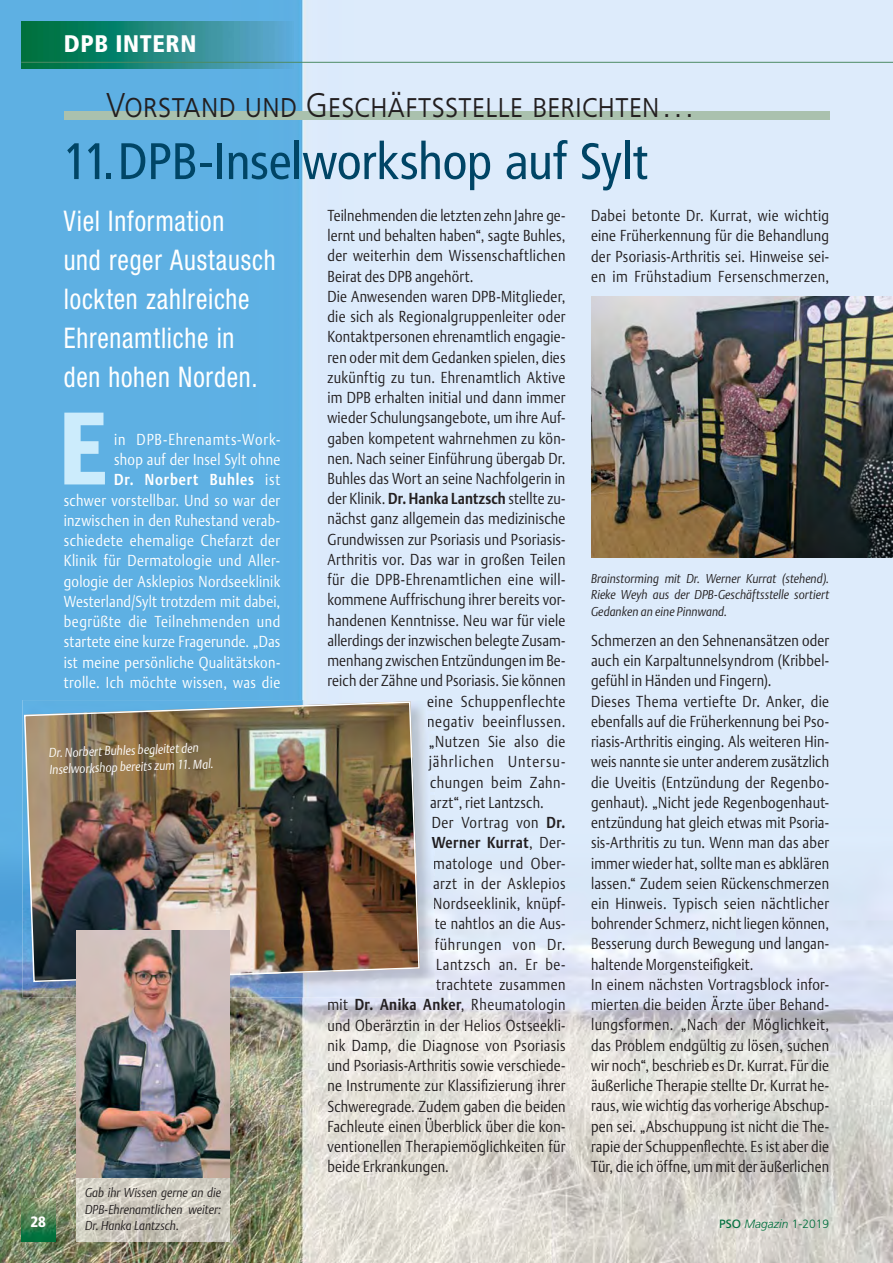
<style>
.page{position:relative;width:893px;height:1263px;background:#fff}
.page>*{position:absolute;margin:0;border:0;box-sizing:border-box;transform-origin:0 0}
.t1{font:101.7px "DTL Argo T Black";color:#ccecfc;scale:.85 1}
.t2{font:condensed 51.3px "Frutiger";letter-spacing:-.005em;color:#004566}
.t3{font:36px "Front Page Caps Light";color:#231f20;scale:.9 1}
.t4{font:condensed 28.5px/39px "Helvetica Neue";letter-spacing:.03em;color:#fff;scale:.9 1}
.t5{font:900 condensed 24px "Frutiger";letter-spacing:.025em;color:#fff}
.t6{font:15.75px/20.2px "DTL Argo T Light";letter-spacing:.015em;color:#231f20;text-align:justify;scale:.85 1}
.t7{font:15.75px/20.2px "DTL Argo T Light";letter-spacing:.03em;color:#fff;scale:.85 1}
.t8{font:15.75px "DTL Argo T Light";letter-spacing:.04em;color:#231f20;scale:.85 1}
.t9{font:15.75px "DTL Argo T Light";letter-spacing:.035em;color:#231f20;scale:.85 1}
.t10{font:15.75px "DTL Argo T Light";letter-spacing:.045em;color:#231f20;scale:.85 1}
.t11{font:700 15.75px "DTL Argo T";letter-spacing:.06em;color:#fff;scale:.85 1}
.t12{font:15.75px "DTL Argo T Light";letter-spacing:.075em;color:#231f20;scale:.85 1}
.t13{font:700 15.75px "DTL Argo T";letter-spacing:.035em;color:#231f20;scale:.85 1}
.t14{font:15.75px "DTL Argo T Light";letter-spacing:.055em;color:#231f20;scale:.85 1}
.t15{font:900 condensed 15px "Frutiger";color:#fff}
.t16{font:italic 12.75px/16.5px "DTL Argo T Light";letter-spacing:.005em;color:#231f20;text-align:justify;scale:.9 1}
.t17{font:italic 12.75px/16.5px "DTL Argo T Light";color:#fff;scale:.9 1}
.t18{font:italic 300 12px "Frutiger";color:#006f3d}
.s1{font-family:"DTL Argo T";font-weight:700}
.s2{color:#1a1a1f}
.s3{font-family:"DTL Argo T Light";font-weight:400}
.s4{color:#19191f}
.s5{color:#1a191f}
.s6{font-weight:400;font-style:normal}
.s7{font-style:normal}
</style>
<div class="page">
<img style="left:0;top:0;width:892px;height:1263px">
<img style="left:21px;top:1199px;width:34px;height:42px">
<img style="left:21px;top:22px;width:272px;height:46px">
<hr style="left:21px;top:62px;width:871px;height:1px;background:#4c8b64">
<img style="left:76px;top:1178px;width:154px;height:63px">
<div style="left:64px;top:111px;width:765px;height:8px;background:#aac1ae"></div>
<img style="left:591px;top:297px;width:301px;height:260px">
<img style="left:23px;top:700px;width:412px;height:298px">
<svg style="left:428px;top:700px;width:7px;height:10px"></svg>
<img style="left:428px;top:715px;width:7px;height:15px">
<img style="left:429px;top:735px;width:6px;height:14px">
<img style="left:428px;top:755px;width:7px;height:16px">
<img style="left:431px;top:775px;width:4px;height:16px">
<img style="left:431px;top:796px;width:4px;height:14px">
<svg style="left:432px;top:817px;width:3px;height:31px"></svg>
<svg style="left:434px;top:856px;width:1px;height:57px"></svg>
<img style="left:23px;top:701px;width:397px;height:282px">
<img style="left:76px;top:931px;width:154px;height:246px">
<h3 class="t5" style="left:64px;top:34px;width:134px">DPB INTERN</h3>
<h3 class="t3" style="left:106px;top:83px;width:654px">Vorstand und Geschäftsstelle berichten...</h3>
<h2 class="t2" style="left:64px;top:141px;width:585px">11. DPB-Inselworkshop auf Sylt</h2>
<p class="t6" style="left:327px;top:206px;width:281px">Teilnehmenden die letzten zehn Jahre ge-</p>
<p class="t6" style="left:327px;top:226px;width:281px">lernt und behalten haben“, sagte Buhles,</p>
<p class="t6" style="left:327px;top:246px;width:281px">der weiterhin dem Wissenschaftlichen</p>
<p class="t6" style="left:327px;top:267px;width:173px">Beirat des DPB angehört.</p>
<p class="t6" style="left:327px;top:287px;width:281px">Die Anwesenden waren DPB-Mitglieder,</p>
<p class="t6" style="left:327px;top:307px;width:281px">die sich als Regionalgruppenleiter oder</p>
<p class="t6" style="left:327px;top:327px;width:282px">Kontaktpersonen ehrenamtlich engagie-</p>
<p class="t6" style="left:327px;top:348px;width:282px">ren oder mit dem Gedanken spielen, dies</p>
<p class="t6" style="left:327px;top:368px;width:281px">zukünftig zu tun. Ehrenamtlich Aktive</p>
<p class="t6" style="left:327px;top:388px;width:281px">im DPB erhalten initial und dann immer</p>
<p class="t6" style="left:327px;top:408px;width:281px">wieder Schulungsangebote, um ihre Auf-</p>
<p class="t6" style="left:327px;top:429px;width:281px">gaben kompetent wahrnehmen zu kön-</p>
<p class="t6" style="left:327px;top:449px;width:281px">nen. Nach seiner Einführung übergab Dr.</p>
<p class="t6" style="left:327px;top:469px;width:281px">Buhles das Wort an seine Nachfolgerin in</p>
<p class="t6" style="left:327px;top:489px;width:281px">der Klinik. <span class="s1">Dr. Hanka Lantzsch</span> stellte zu-</p>
<p class="t6" style="left:327px;top:510px;width:281px">nächst ganz allgemein das medizinische</p>
<p class="t6" style="left:327px;top:530px;width:282px">Grundwissen zur Psoriasis und Psoriasis-</p>
<p class="t6" style="left:327px;top:550px;width:282px">Arthritis vor. Das war in großen Teilen</p>
<p class="t6" style="left:327px;top:570px;width:281px">für die DPB-Ehrenamtlichen eine will-</p>
<p class="t6" style="left:327px;top:591px;width:281px">kommene Auffrischung ihrer bereits vor-</p>
<p class="t6" style="left:327px;top:611px;width:281px">handenen Kenntnisse. Neu war für viele</p>
<p class="t6" style="left:327px;top:631px;width:282px">allerdings der inzwischen belegte Zusam-</p>
<p class="t6" style="left:327px;top:651px;width:282px">menhang zwischen Entzündungen im Be-</p>
<p class="t6" style="left:327px;top:672px;width:281px">reich der Zähne und Psoriasis. Sie können</p>
<p class="t9" style="left:427px;top:694px;width:164px"><span class="s2">e</span>ine Schuppenflechte</p>
<p class="t10" style="left:427px;top:714px;width:164px"><span class="s2">n</span>egativ beeinflussen.</p>
<p class="t8" style="left:428px;top:734px;width:162px"><span class="s2">„</span>Nutzen Sie also die</p>
<p class="t12" style="left:428px;top:754px;width:162px"><span class="s2">jä</span>hrlichen Untersu-</p>
<p class="t9" style="left:430px;top:775px;width:161px"><span class="s2">c</span>hungen beim Zahn-</p>
<p class="t6" style="left:430px;top:793px;width:135px"><span class="s2">a</span>rzt“, riet Lantzsch.</p>
<p class="t8" style="left:431px;top:815px;width:159px"><span class="s2">D</span>er Vortrag von <span class="s1">Dr.</span></p>
<p class="t13" style="left:431px;top:835px;width:159px"><span class="s2">W</span>erner Kurrat<span class="s3">, Der-</span></p>
<p class="t8" style="left:433px;top:856px;width:157px"><span class="s4">m</span>atologe und Ober-</p>
<p class="t6" style="left:433px;top:874px;width:157px"><span class="s4">a</span>rzt in der Asklepios</p>
<p class="t6" style="left:433px;top:894px;width:157px"><span class="s5">N</span>ordseeklinik, knüpf-</p>
<p class="t6" style="left:434px;top:915px;width:155px">te nahtlos an die Aus-</p>
<p class="t14" style="left:434px;top:937px;width:155px">führungen von Dr.</p>
<p class="t8" style="left:436px;top:957px;width:154px">Lantzsch an. Er be-</p>
<p class="t6" style="left:436px;top:975px;width:154px">trachtete zusammen</p>
<p class="t6" style="left:327px;top:996px;width:282px">mit <span class="s1">Dr. Anika Anker</span>, Rheumatologin</p>
<p class="t6" style="left:327px;top:1016px;width:281px">und Oberärztin in der Helios Ostseekli-</p>
<p class="t6" style="left:327px;top:1036px;width:282px">nik Damp, die Diagnose von Psoriasis</p>
<p class="t6" style="left:327px;top:1056px;width:281px">und Psoriasis-Arthritis sowie verschiede-</p>
<p class="t6" style="left:327px;top:1076px;width:281px">ne Instrumente zur Klassifizierung ihrer</p>
<p class="t6" style="left:327px;top:1097px;width:281px">Schweregrade. Zudem gaben die beiden</p>
<p class="t6" style="left:327px;top:1117px;width:281px">Fachleute einen Überblick über die kon-</p>
<p class="t6" style="left:327px;top:1137px;width:281px">ventionellen Therapiemöglichkeiten für</p>
<p class="t6" style="left:327px;top:1157px;width:144px">beide Erkrankungen.</p>
<p class="t6" style="left:591px;top:206px;width:282px">Dabei betonte Dr. Kurrat, wie wichtig eine Früherkennung für die Behandlung der Psoriasis-Arthritis sei. Hinweise sei&shy;en im Frühstadium Fersenschmerzen,</p>
<h3 class="t4" style="left:64px;top:204px;width:237px">Viel Information<br>und reger Austausch lockten zahlreiche<br>Ehrenamtliche in den hohen Norden.</h3>
<h1 class="t1" style="left:59px;top:400px;width:57px">E</h1>
<p class="t7" style="left:114px;top:430px;width:197px">in DPB-Ehrenamts-Work&shy;shop auf der Insel Sylt ohne</p>
<p class="t11" style="left:114px;top:472px;width:197px">Dr. Norbert Buhles <span class="s3">ist</span></p>
<p class="t7" style="left:64px;top:491px;width:256px;text-align:justify">schwer vorstellbar. Und so war der inzwischen in den Ruhestand verab&shy;schiedete ehemalige Chefarzt der Klinik für Dermatologie und Aller&shy;gologie der Asklepios Nordseeklinik Westerland/Sylt trotzdem mit dabei, begrüßte die Teilnehmenden und startete eine kurze Fragerunde. „Das ist meine persönliche Qualitätskon&shy;trolle. Ich möchte wissen, was die</p>
<p class="t16" style="left:591px;top:571px;width:266px">Brainstorming mit Dr. Werner Kurrat (stehend).<br>Rieke Weyh aus der DPB-Geschäftsstelle sortiert Gedanken an eine Pinnwand.</p>
<p class="t6" style="left:591px;top:631px;width:282px;text-align:left">Schmerzen an den Sehnenansätzen oder auch ein Karpaltunnelsyndrom (Kribbel&shy;gefühl in Händen und Fingern).<br>Dieses Thema vertiefte Dr. Anker, die ebenfalls auf die Früherkennung bei Pso&shy;riasis-Arthritis einging. Als weiteren Hin&shy;weis nannte sie unter anderem zusätzlich die Uveitis (Entzündung der Regenbo&shy;genhaut). „Nicht jede Regenbogenhaut&shy;entzündung hat gleich etwas mit Psoria&shy;sis-Arthritis zu tun. Wenn man das aber immer wieder hat, sollte man es abklären lassen.“ Zudem seien Rückenschmerzen ein Hinweis. Typisch seien nächtlicher bohrender Schmerz, nicht liegen können, Besserung durch Bewegung und langan&shy;haltende Morgensteifigkeit.<br>In einem nächsten Vortragsblock infor&shy;mierten die beiden Ärzte über Behand&shy;lungsformen. „Nach der Möglichkeit, das Problem endgültig zu lösen, suchen wir noch“, beschrieb es Dr. Kurrat. Für die äußerliche Therapie stellte Dr. Kurrat he&shy;raus, wie wichtig das vorherige Abschup&shy;pen sei. „Abschuppung ist nicht die The&shy;rapie der Schuppenflechte. Es ist aber die Tür, die ich öffne, um mit der äußerlichen</p>
<p class="t17" style="left:49px;top:745px;width:184px;rotate:-2deg">Dr. Norbert Buhles begleitet den<br>Inselworkshop bereits zum 11. Mal.</p>
<p class="t16" style="left:85px;top:1185px;width:153px">Gab ihr Wissen gerne an die DPB-Ehrenamtlichen weiter:<br>Dr. Hanka Lantzsch.</p>
<p class="t15" style="left:30px;top:1216px;width:17px">28</p>
<p class="t18" style="left:719px;top:1219px;width:111px"><span class="s6">PSO</span> Magazin <span class="s7">1-2019</span></p>
</div>
